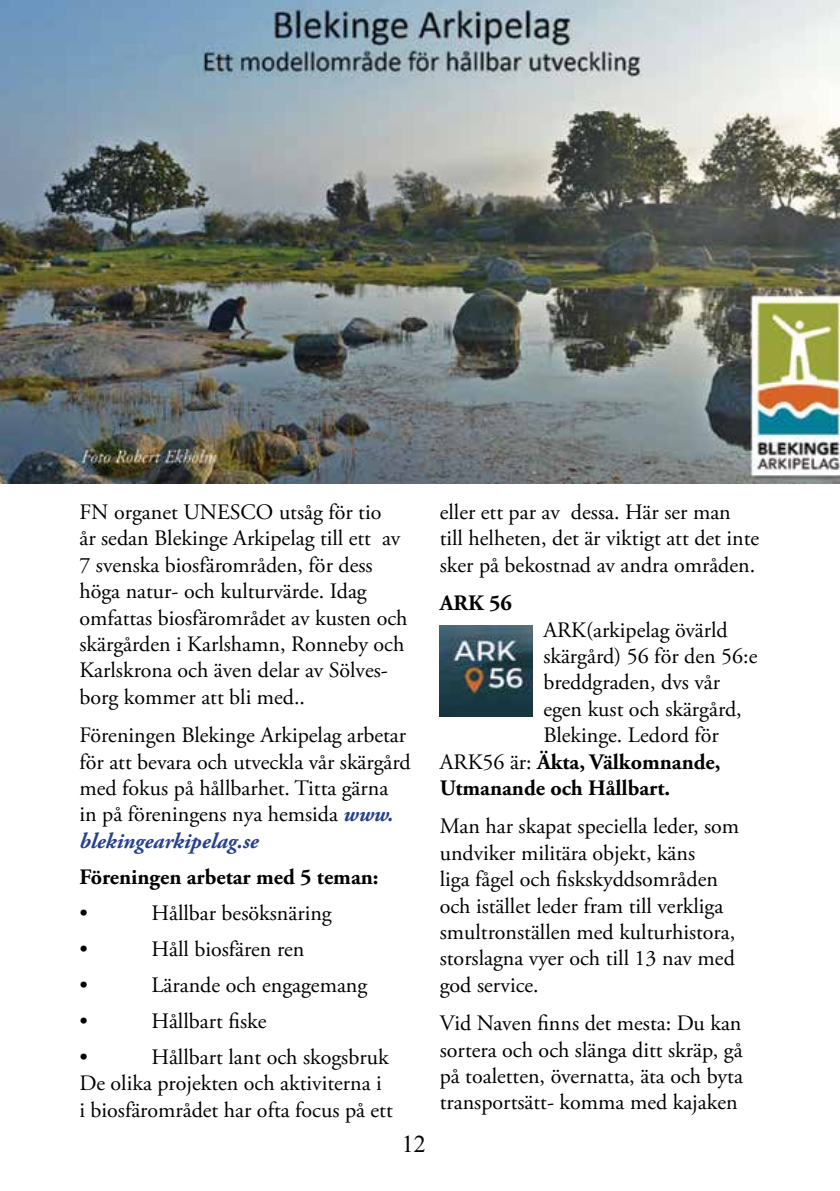
<style>
.page{position:relative;width:840px;height:1191px;background:#fff}
.page>*{position:absolute;margin:0;border:0;box-sizing:border-box;transform-origin:0 0}
.t1{font:24px "Times New Roman";color:#000}
.t2{font:22px/26.4px "Adobe Garamond Pro";color:#000}
.t3{font:700 22px "Adobe Garamond Pro";color:#000}
.s1{font-weight:700;font-style:italic;color:#25408f}
.s2{font-weight:400}
</style>
<div class="page">
<img style="left:439px;top:625px;width:93px;height:91px">
<img style="left:0;top:0;width:839px;height:483px">
<p class="t2" style="left:79px;top:499px;width:329px">FN organet UNESCO utsåg för tio<br>år sedan Blekinge Arkipelag till ett av 7 svenska biosfärområden, för dess höga natur- och kulturvärde. Idag omfattas biosfärområdet av kusten och skärgården i Karlshamn, Ronneby och Karlskrona och även delar av Sölves&shy;borg kommer att bli med..</p>
<p class="t2" style="left:79px;top:723px;width:332px">Föreningen Blekinge Arkipelag arbetar för att bevara och utveckla vår skärgård med fokus på hållbarhet. Titta gärna in på föreningens nya hemsida <span class="s1">www. blekingearkipelag.se</span></p>
<p class="t3" style="left:79px;top:864px;width:300px">Föreningen arbetar med 5 teman:</p>
<p class="t2" style="left:79px;top:900px;width:10px">•</p>
<p class="t2" style="left:151px;top:900px;width:182px">Hållbar besöksnäring</p>
<p class="t2" style="left:79px;top:936px;width:10px">•</p>
<p class="t2" style="left:151px;top:936px;width:154px">Håll biosfären ren</p>
<p class="t2" style="left:79px;top:972px;width:10px">•</p>
<p class="t2" style="left:151px;top:972px;width:217px">Lärande och engagemang</p>
<p class="t2" style="left:79px;top:1008px;width:10px">•</p>
<p class="t2" style="left:151px;top:1008px;width:116px">Hållbart fiske</p>
<p class="t2" style="left:79px;top:1044px;width:10px">•</p>
<p class="t2" style="left:79px;top:1044px;width:315px;text-indent:72px">Hållbart lant och skogsbruk<br>De olika projekten och aktiviterna i i biosfärområdet har ofta focus på ett</p>
<p class="t1" style="left:401px;top:1127px;width:25px">12</p>
<p class="t2" style="left:439px;top:499px;width:321px">eller ett par av dessa. Här ser man till helheten, det är viktigt att det inte sker på bekostnad av andra områden.</p>
<p class="t3" style="left:439px;top:590px;width:74px">ARK 56</p>
<p class="t2" style="left:543px;top:617px;width:186px">ARK(arkipelag övärld</p>
<p class="t2" style="left:543px;top:643px;width:215px">skärgård) 56 för den 56:e</p>
<p class="t2" style="left:543px;top:670px;width:178px">breddgraden, dvs vår</p>
<p class="t2" style="left:543px;top:696px;width:200px">egen kust och skärgård,</p>
<p class="t2" style="left:543px;top:722px;width:177px">Blekinge. Ledord för</p>
<p class="t3" style="left:439px;top:749px;width:282px"><span class="s2">ARK56 är:</span> Äkta, Välkomnande,</p>
<p class="t3" style="left:439px;top:775px;width:232px">Utmanande och Hållbart.</p>
<p class="t2" style="left:439px;top:814px;width:301px">Man har skapat speciella leder, som undviker militära objekt, käns<br>liga fågel och fiskskyddsområden och istället leder fram till verkliga smultronställen med kulturhistora, storslagna vyer och till 13 nav med god service.</p>
<p class="t2" style="left:439px;top:1010px;width:304px;text-align:justify">Vid Naven finns det mesta: Du kan sortera och och slänga ditt skräp, gå på toaletten, övernatta, äta och byta transportsätt- komma med kajaken</p>
</div>
